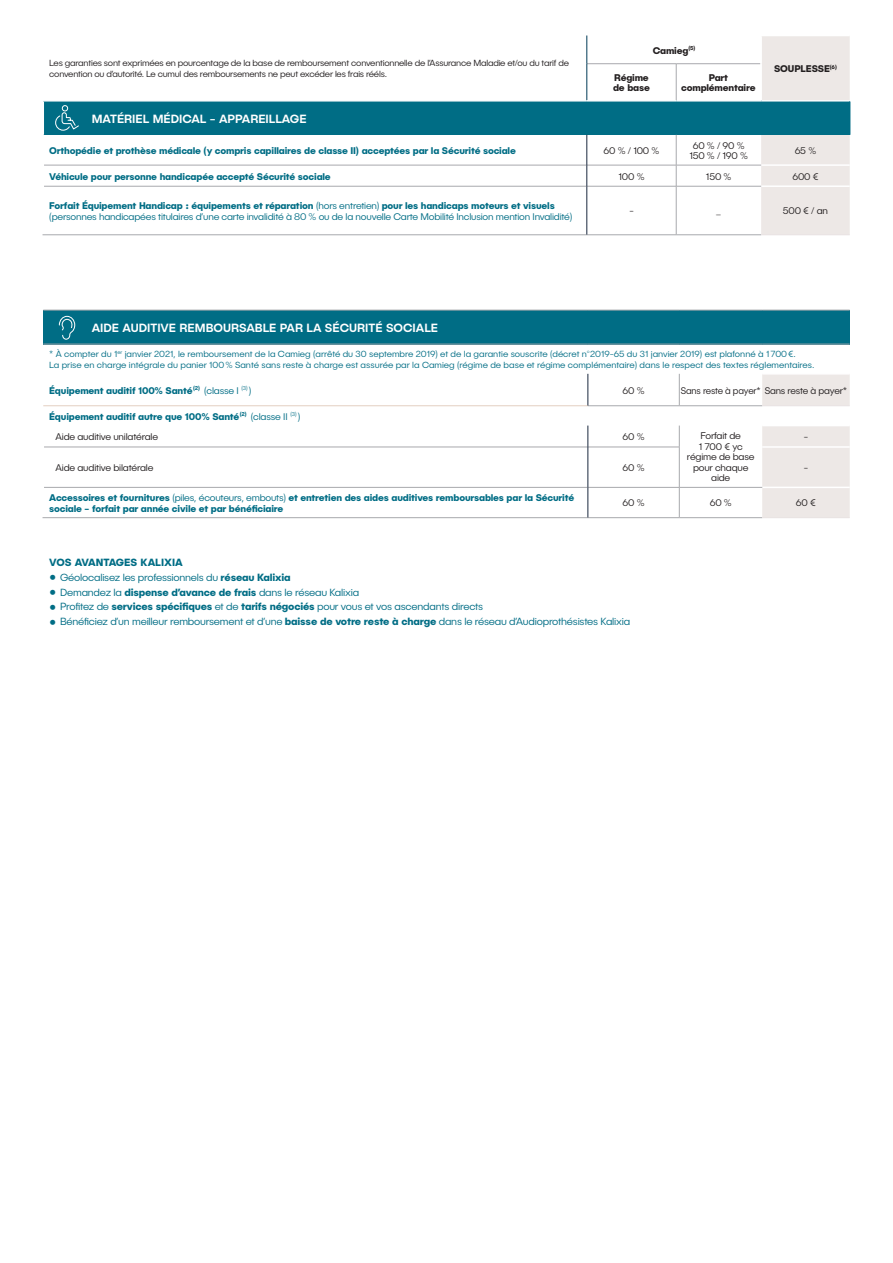
<style>
.page{position:relative;width:893px;height:1263px;background:#fff}
.page>*{position:absolute;margin:0;border:0;box-sizing:border-box;transform-origin:0 0}
.titre2{font:500 12px "Publica Sans";color:#fff}
.t1{font:300 10.5px "Publica Sans";letter-spacing:-.02em;color:#006d85}
.titre_Avantages{font:700 10.5px "Publica Sans";color:#006d85}
.titre4{font:700 9.75px/10.5px "Publica Sans";letter-spacing:-.02em;color:#006d85}
.titre4-2{font:300 9.75px/10.5px "Publica Sans";letter-spacing:-.02em;color:#006d85}
.Txt_3{font:300 9.75px/10.5px "Publica Sans";letter-spacing:-.02em;color:#231f20;text-align:center}
.Txt_3-2{font:700 9.75px/10.5px "Publica Sans";letter-spacing:-.02em;color:#231f20}
.Txt_3_liste{font:300 9.75px "Publica Sans";letter-spacing:-.02em;color:#231f20}
.Txt_3-3{font:300 9.75px "Publica Sans";letter-spacing:-.02em;color:#231f20;scale:.94 1}
.Mention{font:300 9px "Publica Sans";color:#006d85}
.Txt_1{font:300 9px/10.5px "Publica Sans";letter-spacing:-.025em;color:#231f20}
.s1{font-weight:700}
.s2{font-weight:300}
.s3{font-family:"Fira Sans";font-weight:400;font-size:22.5px}
</style>
<div class="page">
<div style="left:43px;top:310px;width:807px;height:34px;background:#006d85"></div>
<svg style="left:762px;top:375px;width:88px;height:142px;background:#efebe9"></svg>
<hr style="left:762px;top:425px;width:88px;height:1px;background:#fff">
<hr style="left:762px;top:446px;width:88px;height:2px;background:#fff">
<hr style="left:762px;top:487px;width:88px;height:1px;background:#fff">
<hr style="left:44px;top:447px;width:544px;height:1px;background:#a8a9ad">
<hr style="left:44px;top:487px;width:544px;height:1px;background:#a8a9ad">
<hr style="left:43px;top:310px;width:545px;height:1px;background:#a8a9ad">
<hr style="left:588px;top:310px;width:91px;height:1px;background:#a8a9ad">
<hr style="left:679px;top:310px;width:83px;height:1px;background:#a8a9ad">
<hr style="left:762px;top:310px;width:88px;height:1px;background:#a8a9ad">
<hr style="left:43px;top:344px;width:545px;height:1px;background:#a8a9ad">
<hr style="left:588px;top:344px;width:91px;height:1px;background:#a8a9ad">
<hr style="left:679px;top:344px;width:83px;height:1px;background:#a8a9ad">
<hr style="left:762px;top:344px;width:88px;height:1px;background:#a8a9ad">
<hr style="left:588px;top:405px;width:91px;height:1px;background:#a8a9ad">
<hr style="left:588px;top:447px;width:91px;height:1px;background:#a8a9ad">
<hr style="left:588px;top:487px;width:91px;height:1px;background:#a8a9ad">
<hr style="left:43px;top:517px;width:545px;height:1px;background:#a8a9ad">
<hr style="left:679px;top:405px;width:83px;height:1px;background:#a8a9ad">
<hr style="left:679px;top:487px;width:83px;height:1px;background:#a8a9ad">
<hr style="left:588px;top:517px;width:91px;height:1px;background:#a8a9ad">
<hr style="left:762px;top:405px;width:88px;height:1px;background:#e8e2e2">
<hr style="left:43px;top:405px;width:545px;height:1px;background:#e3cfc1">
<hr style="left:679px;top:374px;width:1px;height:32px;background:#a8a9ad">
<svg style="left:679px;top:426px;width:1px;height:21px"></svg>
<hr style="left:679px;top:447px;width:1px;height:40px;background:#a8a9ad">
<svg style="left:679px;top:488px;width:1px;height:29px"></svg>
<hr style="left:679px;top:517px;width:83px;height:1px;background:#a8a9ad">
<hr style="left:762px;top:517px;width:88px;height:1px;background:#e8e2e2">
<hr style="left:588px;top:374px;width:1px;height:32px;background:#1a283e">
<svg style="left:588px;top:426px;width:1px;height:21px"></svg>
<hr style="left:588px;top:447px;width:1px;height:40px;background:#1a283e">
<hr style="left:588px;top:487px;width:1px;height:30px;background:#1a283e">
<svg style="left:59px;top:316px;width:16px;height:29px"></svg>
<div style="left:761px;top:36px;width:89px;height:199px;background:#ede8e6"></div>
<div style="left:43px;top:101px;width:807px;height:34px;background:#006d85"></div>
<hr style="left:43px;top:102px;width:1px;height:33px;background:#fff">
<hr style="left:587px;top:100px;width:89px;height:2px;background:#fff">
<hr style="left:676px;top:100px;width:85px;height:2px;background:#fff">
<hr style="left:761px;top:164px;width:89px;height:2px;background:#fff">
<hr style="left:761px;top:185px;width:89px;height:2px;background:#fff">
<hr style="left:44px;top:165px;width:543px;height:1px;background:#a8a9ad">
<hr style="left:44px;top:186px;width:543px;height:1px;background:#a8a9ad">
<hr style="left:43px;top:235px;width:544px;height:1px;background:#a8a9ad">
<hr style="left:676px;top:64px;width:1px;height:36px;background:#a8a9ad">
<hr style="left:587px;top:165px;width:89px;height:1px;background:#a8a9ad">
<hr style="left:587px;top:186px;width:89px;height:1px;background:#a8a9ad">
<hr style="left:587px;top:235px;width:89px;height:1px;background:#a8a9ad">
<hr style="left:587px;top:63px;width:89px;height:1px;background:#a8a9ad">
<hr style="left:676px;top:63px;width:84px;height:1px;background:#a8a9ad">
<hr style="left:676px;top:165px;width:85px;height:1px;background:#a8a9ad">
<hr style="left:676px;top:186px;width:85px;height:1px;background:#a8a9ad">
<hr style="left:676px;top:235px;width:85px;height:1px;background:#a8a9ad">
<hr style="left:761px;top:235px;width:89px;height:1px;background:#e8e2e2">
<hr style="left:43px;top:100px;width:544px;height:2px;background:#fff">
<hr style="left:761px;top:100px;width:89px;height:2px;background:#fff">
<hr style="left:760px;top:36px;width:2px;height:28px;background:#fff">
<hr style="left:760px;top:64px;width:2px;height:36px;background:#fff">
<hr style="left:676px;top:135px;width:1px;height:30px;background:#a8a9ad">
<svg style="left:676px;top:165px;width:1px;height:21px"></svg>
<hr style="left:676px;top:186px;width:1px;height:49px;background:#a8a9ad">
<svg style="left:587px;top:36px;width:1px;height:28px"></svg>
<hr style="left:587px;top:64px;width:1px;height:36px;background:#003b57">
<hr style="left:587px;top:135px;width:1px;height:30px;background:#1a283e">
<svg style="left:587px;top:165px;width:1px;height:21px"></svg>
<hr style="left:587px;top:186px;width:1px;height:49px;background:#1a283e">
<svg style="left:55px;top:105px;width:24px;height:26px"></svg>
<p class="Txt_1" style="left:49px;top:58px;width:521px">Les garanties sont exprimées en pourcentage de la base de remboursement conventionnelle de l’Assurance Maladie et/ou du tarif de convention ou d’autorité. Le cumul des remboursements ne peut excéder les frais rééls.</p>
<p class="Txt_3-2" style="left:653px;top:44px;width:44px">Camieg<sup>(5)</sup></p>
<p class="Txt_3-2" style="left:613px;top:72px;width:38px">Régime de base</p>
<p class="Txt_3-2" style="left:681px;top:72px;width:76px;text-align:center">Part complémentaire</p>
<p class="titre2" style="left:92px;top:111px;width:216px">MATÉRIEL MÉDICAL - APPAREILLAGE</p>
<p class="titre4" style="left:49px;top:145px;width:468px">Orthopédie et prothèse médicale (y compris capillaires de classe II) acceptées par la Sécurité sociale</p>
<p class="Txt_3" style="left:604px;top:145px;width:57px">60 % / 100 %</p>
<p class="Txt_3" style="left:693px;top:140px;width:53px">60 % / 90 %</p>
<p class="Txt_3" style="left:689px;top:150px;width:60px">150 % / 190 %</p>
<p class="Txt_3-2" style="left:774px;top:63px;width:64px">SOUPLESSE<sup>(6)</sup></p>
<p class="Txt_3" style="left:795px;top:145px;width:23px">65 %</p>
<p class="titre4" style="left:49px;top:170px;width:283px">Véhicule pour personne handicapée accepté Sécurité sociale</p>
<p class="Txt_3" style="left:618px;top:171px;width:28px">100 %</p>
<p class="Txt_3" style="left:706px;top:171px;width:27px">150 %</p>
<p class="Txt_3" style="left:792px;top:171px;width:28px">600 €</p>
<p class="titre4-2" style="left:49px;top:200px;width:525px"><span class="s1">Forfait Équipement Handicap : équipements et réparation</span> (hors entretien) <span class="s1">pour les handicaps moteurs et visuels </span>(personnes handicapées titulaires d’une carte invalidité à 80 % ou de la nouvelle Carte Mobilité Inclusion mention Invalidité)</p>
<p class="Txt_3" style="left:629px;top:206px;width:6px">-</p>
<p class="Txt_3" style="left:783px;top:206px;width:47px">500 € / an</p>
<p class="Txt_3" style="left:716px;top:206px;width:7px">_</p>
<p class="titre2" style="left:92px;top:320px;width:348px">AIDE AUDITIVE REMBOURSABLE PAR LA SÉCURITÉ SOCIALE</p>
<p class="Mention" style="left:49px;top:349px;width:748px">* À compter du 1<sup>er</sup> janvier 2021, le remboursement de la Camieg (arrêté du 30 septembre 2019) et de la garantie souscrite (décret n°2019-65 du 31 janvier 2019) est plafonné à 1700€.</p>
<p class="Mention" style="left:49px;top:359px;width:767px">La prise en charge intégrale du panier 100% Santé sans reste à charge est assurée par la Camieg (régime de base et régime complémentaire) dans le respect des textes réglementaires.</p>
<p class="titre4" style="left:49px;top:385px;width:204px">Équipement auditif 100% Santé<sup>(2)</sup> <span class="s2">(classe I</span> <sup>(3)</sup> <span class="s2">)</span></p>
<p class="Txt_3" style="left:622px;top:385px;width:24px">60 %</p>
<p class="Txt_3-3" style="left:681px;top:384px;width:178px">Sans reste à payer* Sans reste à payer*</p>
<p class="titre4" style="left:49px;top:410px;width:253px">Équipement auditif autre que 100% Santé<sup>(2)</sup> <span class="s2">(classe II</span> <sup>(3)</sup> <span class="s2">)</span></p>
<p class="Txt_3_liste" style="left:56px;top:431px;width:104px">Aide auditive unilatérale</p>
<p class="Txt_3" style="left:622px;top:431px;width:24px">60 %</p>
<p class="Txt_3" style="left:700px;top:430px;width:42px">Forfait de</p>
<p class="Txt_3" style="left:687px;top:441px;width:69px">1 700 € yc régime de base pour chaque aide</p>
<p class="Txt_3" style="left:804px;top:431px;width:6px">-</p>
<p class="Txt_3_liste" style="left:56px;top:462px;width:99px">Aide auditive bilatérale</p>
<p class="Txt_3" style="left:622px;top:462px;width:24px">60 %</p>
<p class="Txt_3" style="left:804px;top:462px;width:6px">-</p>
<p class="titre4" style="left:49px;top:492px;width:526px">Accessoires et fournitures <span class="s2">(piles, écouteurs, embouts)</span> et entretien des aides auditives remboursables par la Sécurité sociale - forfait par année civile et par bénéficiaire</p>
<p class="Txt_3" style="left:622px;top:498px;width:24px">60 %</p>
<p class="Txt_3" style="left:710px;top:498px;width:24px">60 %</p>
<p class="Txt_3" style="left:796px;top:498px;width:21px">60 €</p>
<p class="titre_Avantages" style="left:49px;top:555px;width:135px">VOS AVANTAGES KALIXIA</p>
<p class="t1" style="left:49px;top:571px;width:243px"><span class="s3">•</span> Géolocalisez les professionnels du <span class="s1">réseau Kalixia</span></p>
<p class="t1" style="left:49px;top:585px;width:311px"><span class="s3">•</span> Demandez la <span class="s1">dispense d’avance de frais</span> dans le réseau Kalixia</p>
<p class="t1" style="left:49px;top:600px;width:435px"><span class="s3">•</span> Profitez de <span class="s1">services spécifiques</span> et de <span class="s1">tarifs négociés</span> pour vous et vos ascendants directs</p>
<p class="t1" style="left:49px;top:615px;width:582px"><span class="s3">•</span> Bénéficiez d’un meilleur remboursement et d’une <span class="s1">baisse de votre reste à charge</span> dans le réseau d’Audioprothésistes Kalixia</p>
</div>
